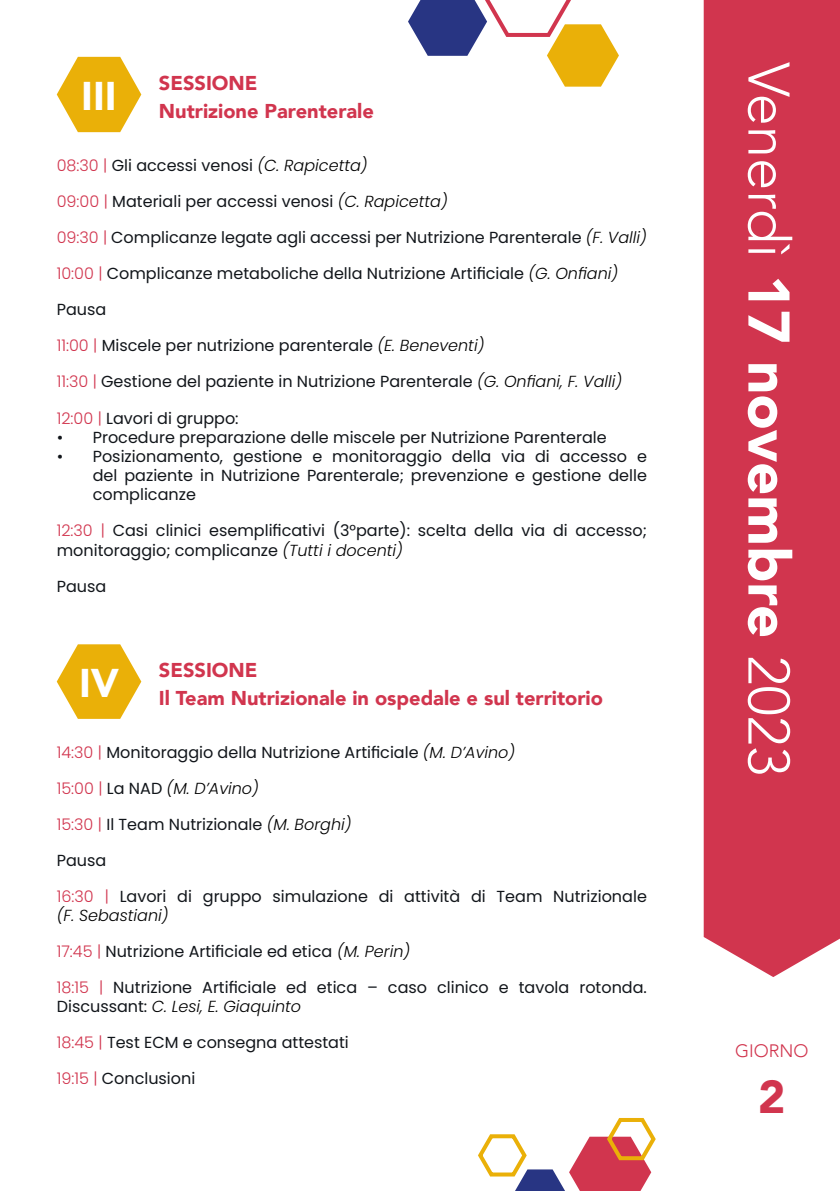
<style>
.page{position:relative;width:840px;height:1191px;background:#fff}
.page>*{position:absolute;margin:0;border:0;box-sizing:border-box;transform-origin:0 0}
.t1{font:300 58px "Avenir";color:#fff}
.t2{font:900 46px "Avenir";color:#d1354e}
.t3{font:900 40px "Avenir";color:#fff}
.t4{font:900 20px/28px "Avenir";color:#d1354e}
.t5{font:300 18px "Avenir";color:#d1354e}
.t6{font:16px/19.2px "Poppins";color:#11151a}
.t7{font:italic 300 16px "Poppins";color:#000}
.s1{font-weight:300;color:#d1354e}
.s2{font-weight:300;font-style:italic;color:#000}
.s3{font-style:normal;color:#d1354e}
.s4{font-weight:400;font-style:normal;color:#11151a}
.s5{font-weight:900}
</style>
<div class="page">
<svg style="left:57px;top:644px;width:84px;height:75px"></svg>
<svg style="left:57px;top:57px;width:84px;height:75px"></svg>
<div style="left:703px;top:0;width:136px;height:977px;background:#d1354e"></div>
<svg style="left:408px;top:0;width:210px;height:87px"></svg>
<svg style="left:478px;top:1118px;width:178px;height:73px"></svg>
<h3 class="t3" style="left:81px;top:62px;width:37px">III</h3>
<p class="t4" style="left:159px;top:68px;width:216px">SESSIONE<br>Nutrizione Parenterale</p>
<p class="t6" style="left:57px;top:156px;width:312px"><span class="s1">08:30 |</span> Gli accessi venosi <span class="s2">(C. Rapicetta)</span></p>
<p class="t6" style="left:57px;top:192px;width:392px"><span class="s1">09:00 |</span> Materiali per accessi venosi <span class="s2">(C. Rapicetta)</span></p>
<p class="t6" style="left:57px;top:228px;width:591px"><span class="s1">09:30 |</span> Complicanze legate agli accessi per Nutrizione Parenterale <span class="s2">(F. Valli)</span></p>
<p class="t6" style="left:57px;top:264px;width:562px"><span class="s1">10:00 |</span> Complicanze metaboliche della Nutrizione Artificiale <span class="s2">(G. Onfiani)</span></p>
<p class="t6" style="left:57px;top:300px;width:51px">Pausa</p>
<p class="t6" style="left:57px;top:336px;width:429px"><span class="s1">11:00 |</span> Miscele per nutrizione parenterale <span class="s2">(E. Beneventi)</span></p>
<p class="t6" style="left:57px;top:372px;width:566px"><span class="s1">11:30 |</span> Gestione del paziente in Nutrizione Parenterale <span class="s2">(G. Onfiani, F. Valli)</span></p>
<p class="t6" style="left:57px;top:408px;width:183px"><span class="s1">12:00 |</span> Lavori di gruppo:</p>
<p class="t6" style="left:57px;top:427px;width:551px">• Procedure preparazione delle miscele per Nutrizione Parenterale</p>
<p class="t6" style="left:93px;top:447px;width:555px;text-align:justify;text-indent:-36px">• Posizionamento, gestione e monitoraggio della via di accesso e del paziente in Nutrizione Parenterale; prevenzione e gestione delle complicanze</p>
<p class="t6" style="left:57px;top:521px;width:591px"><span class="s1">12:30 |</span> Casi clinici esemplificativi (3°parte): scelta della via di accesso; monitoraggio; complicanze <span class="s2">(Tutti i docenti)</span></p>
<p class="t6" style="left:57px;top:576px;width:51px">Pausa</p>
<h3 class="t3" style="left:79px;top:649px;width:42px">IV</h3>
<p class="t4" style="left:159px;top:655px;width:445px">SESSIONE<br>Il Team Nutrizionale in ospedale e sul territorio</p>
<p class="t6" style="left:57px;top:742px;width:460px"><span class="s1">14:30 |</span> Monitoraggio della Nutrizione Artificiale <span class="s2">(M. D’Avino)</span></p>
<p class="t7" style="left:57px;top:779px;width:204px"><span class="s3">15:00 |</span> <span class="s4">La NAD</span> (M. D’Avino)</p>
<p class="t6" style="left:57px;top:814px;width:296px"><span class="s1">15:30 |</span> Il Team Nutrizionale <span class="s2">(M. Borghi)</span></p>
<p class="t6" style="left:57px;top:850px;width:51px">Pausa</p>
<p class="t6" style="left:57px;top:886px;width:591px"><span class="s1">16:30 |</span> Lavori di gruppo simulazione di attività di Team Nutrizionale <span class="s2">(F. Sebastiani)</span></p>
<p class="t6" style="left:57px;top:942px;width:355px"><span class="s1">17:45 |</span> Nutrizione Artificiale ed etica <span class="s2">(M. Perin)</span></p>
<p class="t6" style="left:57px;top:978px;width:591px"><span class="s1">18:15 |</span> Nutrizione Artificiale ed etica – caso clinico e tavola rotonda.<br>Discussant: <span class="s2">C. Lesi, E. Giaquinto</span></p>
<p class="t6" style="left:57px;top:1033px;width:293px"><span class="s1">18:45 |</span> Test ECM e consegna attestati</p>
<p class="t6" style="left:57px;top:1069px;width:140px"><span class="s1">19:15 |</span> Conclusioni</p>
<h1 class="t1" style="left:802px;top:62px;width:715px;rotate:90deg">Venerdì <span class="s5">17 novembre</span> 2023</h1>
<p class="t5" style="left:734px;top:1040px;width:75px">GIORNO</p>
<h2 class="t2" style="left:757px;top:1057px;width:29px">2</h2>
</div>
